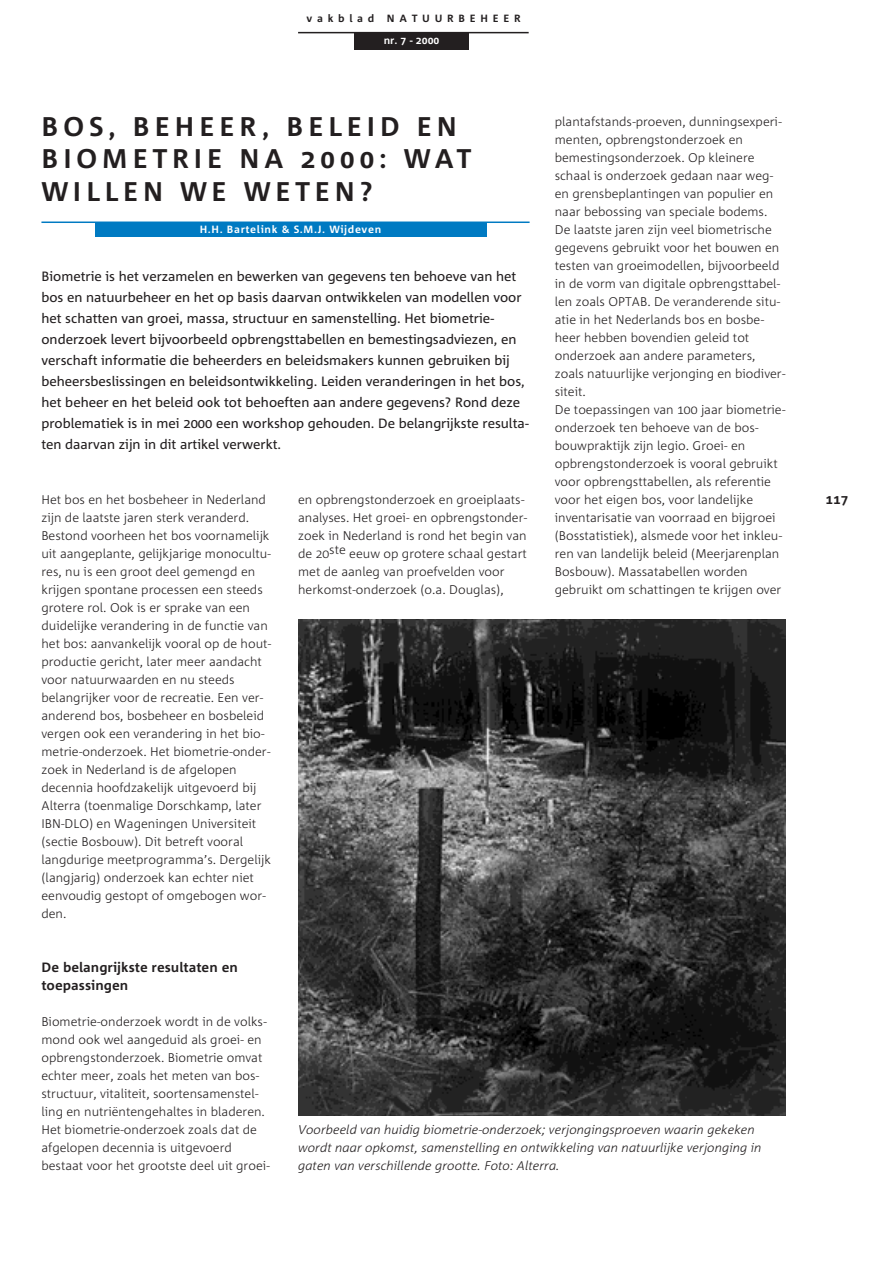
<style>
.page{position:relative;width:893px;height:1262px;background:#fff}
.page>*{position:absolute;margin:0;border:0;box-sizing:border-box;transform-origin:0 0}
.t1{font:27px/32.4px "Agrofont Vet";letter-spacing:.17em;color:#231f20}
.t2{font:13.5px/21px "Agrofont Normaal";color:#231f20}
.t3{font:13.5px/18px "Agrofont Vet";color:#231f20}
.t4{font:12.6px/18px "Agrofont Mager";color:#231f20}
.t5{font:12.6px/18px "Agrofont Mager Cursief";color:#231f20}
.t6{font:10.5px "Agrofont Vet";letter-spacing:.055em;color:#fff}
.t7{font:10.5px "Agrofont Vet";letter-spacing:.445em;color:#231f20}
</style>
<div class="page">
<hr style="left:298px;top:32px;width:230px;height:1px;background:#231f20">
<div style="left:354px;top:33px;width:115px;height:17px;background:#231f20"></div>
<hr style="left:41px;top:221px;width:488px;height:2px;background:#007ac2">
<div style="left:95px;top:222px;width:391px;height:15px;background:#007ac2"></div>
<img style="left:298px;top:619px;width:488px;height:497px">
<p class="t7" style="left:306px;top:15px;width:216px">vakblad NATUURBEHEER</p>
<p class="t6" style="left:383px;top:37px;width:57px">nr. 7 - 2000</p>
<p class="t4" style="left:555px;top:114px;width:232px">plantafstands-proeven, dunningsexperi&shy;menten, opbrengstonderzoek en bemestingsonderzoek. Op kleinere schaal is onderzoek gedaan naar weg&shy;en grensbeplantingen van populier en naar bebossing van speciale bodems.<br>De laatste jaren zijn veel biometrische gegevens gebruikt voor het bouwen en testen van groeimodellen, bijvoorbeeld in de vorm van digitale opbrengsttabel&shy;len zoals OPTAB. De veranderende situ&shy;atie in het Nederlands bos en bosbe&shy;heer hebben bovendien geleid tot onderzoek aan andere parameters, zoals natuurlijke verjonging en biodiver&shy;siteit.<br>De toepassingen van 100 jaar biometrie&shy;onderzoek ten behoeve van de bos&shy;bouwpraktijk zijn legio. Groei- en opbrengstonderzoek is vooral gebruikt voor opbrengsttabellen, als referentie voor het eigen bos, voor landelijke inventarisatie van voorraad en bijgroei (Bosstatistiek), alsmede voor het inkleu&shy;ren van landelijk beleid (Meerjarenplan Bosbouw). Massatabellen worden gebruikt om schattingen te krijgen over</p>
<h1 class="t1" style="left:41px;top:113px;width:431px">BOS, BEHEER, BELEID EN<br>BIOMETRIE NA 2000: WAT<br>WILLEN WE WETEN?</h1>
<p class="t6" style="left:200px;top:225px;width:183px">H.H. Bartelink &amp; S.M.J. Wijdeven</p>
<p class="t2" style="left:41px;top:267px;width:489px">Biometrie is het verzamelen en bewerken van gegevens ten behoeve van het bos en natuurbeheer en het op basis daarvan ontwikkelen van modellen voor het schatten van groei, massa, structuur en samenstelling. Het biometrie&shy;onderzoek levert bijvoorbeeld opbrengsttabellen en bemestingsadviezen, en verschaft informatie die beheerders en beleidsmakers kunnen gebruiken bij beheersbeslissingen en beleidsontwikkeling. Leiden veranderingen in het bos, het beheer en het beleid ook tot behoeften aan andere gegevens? Rond deze problematiek is in mei 2000 een workshop gehouden. De belangrijkste resulta&shy;ten daarvan zijn in dit artikel verwerkt.</p>
<p class="t4" style="left:41px;top:492px;width:226px">Het bos en het bosbeheer in Nederland</p>
<p class="t3" style="left:825px;top:492px;width:24px">117</p>
<p class="t4" style="left:41px;top:510px;width:231px">zijn de laatste jaren sterk veranderd.<br>Bestond voorheen het bos voornamelijk uit aangeplante, gelijkjarige monocultu&shy;res, nu is een groot deel gemengd en krijgen spontane processen een steeds grotere rol. Ook is er sprake van een duidelijke verandering in de functie van het bos: aanvankelijk vooral op de hout&shy;productie gericht, later meer aandacht voor natuurwaarden en nu steeds belangrijker voor de recreatie. Een ver&shy;anderend bos, bosbeheer en bosbeleid vergen ook een verandering in het bio&shy;metrie-onderzoek. Het biometrie-onder&shy;zoek in Nederland is de afgelopen decennia hoofdzakelijk uitgevoerd bij Alterra (toenmalige Dorschkamp, later IBN-DLO) en Wageningen Universiteit (sectie Bosbouw). Dit betreft vooral langdurige meetprogramma’s. Dergelijk (langjarig) onderzoek kan echter niet eenvoudig gestopt of omgebogen wor&shy;den.</p>
<p class="t4" style="left:298px;top:492px;width:230px">en opbrengstonderzoek en groeiplaats&shy;analyses. Het groei- en opbrengstonder&shy;zoek in Nederland is rond het begin van de 20ste eeuw op grotere schaal gestart met de aanleg van proefvelden voor herkomst-onderzoek (o.a. Douglas),</p>
<p class="t3" style="left:41px;top:960px;width:198px">De belangrijkste resultaten en toepassingen</p>
<p class="t4" style="left:41px;top:1014px;width:230px">Biometrie-onderzoek wordt in de volks&shy;mond ook wel aangeduid als groei- en opbrengstonderzoek. Biometrie omvat echter meer, zoals het meten van bos&shy;structuur, vitaliteit, soortensamenstel&shy;ling en nutriëntengehaltes in bladeren.<br>Het biometrie-onderzoek zoals dat de afgelopen decennia is uitgevoerd bestaat voor het grootste deel uit groei-</p>
<p class="t5" style="left:298px;top:1122px;width:465px">Voorbeeld van huidig biometrie-onderzoek; verjongingsproeven waarin gekeken wordt naar opkomst, samenstelling en ontwikkeling van natuurlijke verjonging in gaten van verschillende grootte. Foto: Alterra.</p>
</div>
